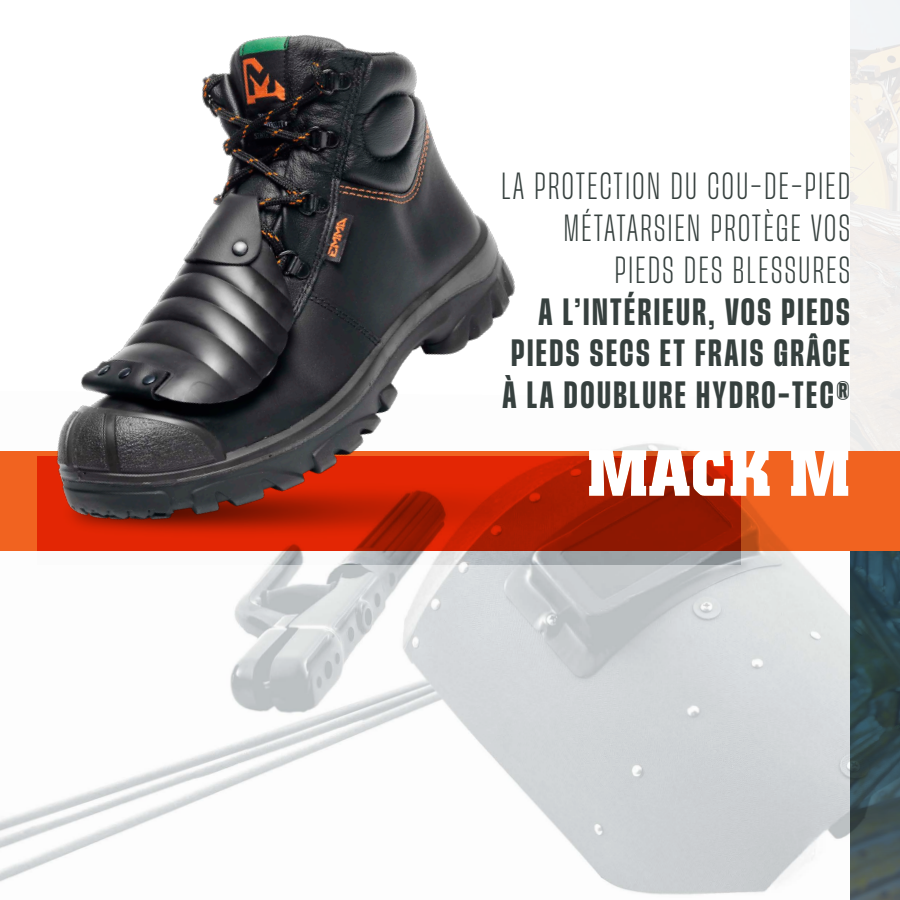
<style>
.page{position:relative;width:900px;height:900px;background:#fff}
.page>*{position:absolute;margin:0;border:0;box-sizing:border-box;transform-origin:0 0}
.t1{font:700 64.65px "Colossalis";color:#fff}
.t2{font:300 condensed 33px/41.8px "Herokid";letter-spacing:.075em;color:#36403e;text-align:right}
.t3{font:700 condensed 33px/41.8px "Herokid";letter-spacing:.075em;color:#36403e;text-align:justify}
</style>
<div class="page">
<div style="left:850px;top:0;width:50px;height:451px;background:#f2f0ec"></div>
<img style="left:0;top:443px;width:900px;height:457px">
<img style="left:14px;top:35px;width:624px;height:514px">
<p class="t2" style="left:501px;top:166px;width:350px">LA PROTECTION DU COU-DE-PIED<br>MÉTATARSIEN PROTÈGE VOS<br>PIEDS DES BLESSURES</p>
<p class="t3" style="left:503px;top:290px;width:349px;text-indent:36px">A L’INTÉRIEUR, VOS PIEDS PIEDS SECS ET FRAIS GRÂCE À LA DOUBLURE HYDRO-TEC®</p>
<h1 class="t1" style="left:587px;top:436px;width:264px">MACK M</h1>
</div>
